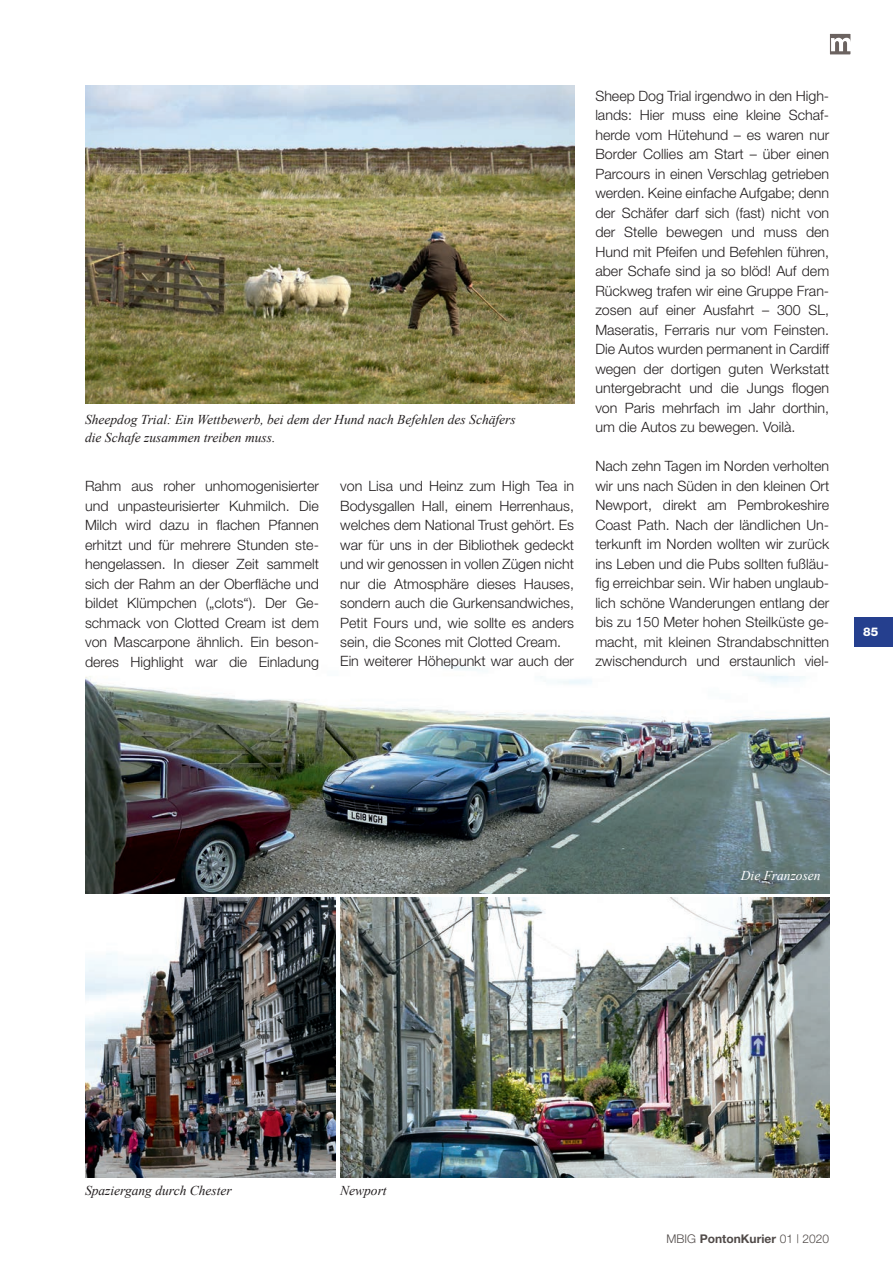
<style>
.page{position:relative;width:893px;height:1263px;background:#fff}
.page>*{position:absolute;margin:0;border:0;box-sizing:border-box;transform-origin:0 0}
.t1{font:300 14.25px/19.5px "Helvetica Neue";color:#231f20;text-align:justify}
.t2{font:italic 13.5px/18px "Times New Roman";color:#231f20}
.t3{font:italic 13.5px "Times New Roman";color:#fff}
.t4{font:700 12px "Helvetica Neue";color:#504a48}
.t5{font:800 12px "Helvetica Neue";color:#fff}
.s1{font-weight:300}
</style>
<div class="page">
<div style="left:855px;top:617px;width:38px;height:29px;background:#253f8e"></div>
<img style="left:85px;top:665px;width:744px;height:228px">
<img style="left:340px;top:897px;width:489px;height:281px">
<img style="left:85px;top:897px;width:251px;height:281px">
<svg style="left:831px;top:35px;width:18px;height:18px"></svg>
<div style="left:829px;top:33px;width:22px;height:22px;border:1px solid #fff"></div>
<svg style="left:831px;top:38px;width:20px;height:13px"></svg>
<img style="left:85px;top:85px;width:489px;height:319px">
<p class="t2" style="left:85px;top:410px;width:432px">Sheepdog Trial: Ein Wettbewerb, bei dem der Hund nach Befehlen des Schäfers die Schafe zusammen treiben muss.</p>
<p class="t1" style="left:85px;top:476px;width:235px">Rahm aus roher unhomogenisierter und unpasteurisierter Kuhmilch. Die Milch wird dazu in flachen Pfannen erhitzt und für mehrere Stunden ste&shy;hengelassen. In dieser Zeit sammelt sich der Rahm an der Oberfläche und bildet Klümpchen („clots“). Der Ge&shy;schmack von Clotted Cream ist dem von Mascarpone ähnlich. Ein beson&shy;deres Highlight war die Einladung</p>
<p class="t1" style="left:340px;top:476px;width:235px;text-align:left">von Lisa und Heinz zum High Tea in Bodysgallen Hall, einem Herrenhaus, welches dem National Trust gehört. Es war für uns in der Bibliothek gedeckt und wir genossen in vollen Zügen nicht nur die Atmosphäre dieses Hauses, sondern auch die Gurkensandwiches, Petit Fours und, wie sollte es anders sein, die Scones mit Clotted Cream.<br>Ein weiterer Höhepunkt war auch der</p>
<p class="t1" style="left:595px;top:86px;width:235px">Sheep Dog Trial irgendwo in den High&shy;lands: Hier muss eine kleine Schaf&shy;herde vom Hütehund – es waren nur Border Collies am Start – über einen Parcours in einen Verschlag getrieben werden. Keine einfache Aufgabe; denn der Schäfer darf sich (fast) nicht von der Stelle bewegen und muss den Hund mit Pfeifen und Befehlen führen, aber Schafe sind ja so blöd! Auf dem Rückweg trafen wir eine Gruppe Fran&shy;zosen auf einer Ausfahrt – 300 SL, Maseratis, Ferraris nur vom Feinsten.<br>Die Autos wurden permanent in Cardiff wegen der dortigen guten Werkstatt untergebracht und die Jungs flogen von Paris mehrfach im Jahr dorthin, um die Autos zu bewegen. Voilà.</p>
<p class="t1" style="left:595px;top:456px;width:235px">Nach zehn Tagen im Norden verholten wir uns nach Süden in den kleinen Ort Newport, direkt am Pembrokeshire Coast Path. Nach der ländlichen Un&shy;terkunft im Norden wollten wir zurück ins Leben und die Pubs sollten fußläu&shy;fig erreichbar sein. Wir haben unglaub&shy;lich schöne Wanderungen entlang der bis zu 150 Meter hohen Steilküste ge&shy;macht, mit kleinen Strandabschnitten zwischendurch und erstaunlich viel-</p>
<p class="t5" style="left:863px;top:625px;width:17px">85</p>
<p class="t3" style="left:741px;top:866px;width:81px">Die Franzosen</p>
<p class="t2" style="left:85px;top:1181px;width:148px">Spaziergang durch Chester</p>
<p class="t2" style="left:340px;top:1181px;width:48px">Newport</p>
<p class="t4" style="left:666px;top:1231px;width:164px"><span class="s1">MBIG</span> PontonKurier <span class="s1">01 | 2020</span></p>
</div>
